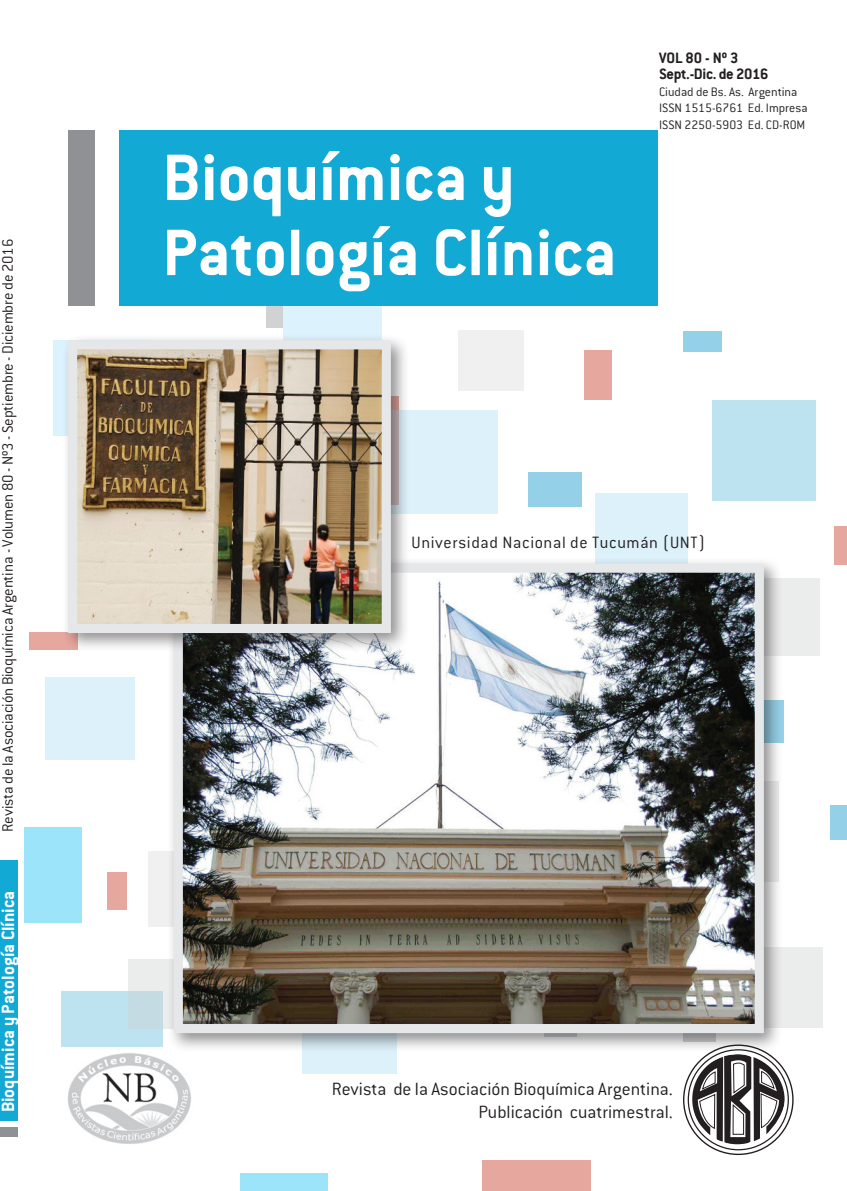
<style>
.page{position:relative;width:847px;height:1191px;background:#fff}
.page>*{position:absolute;margin:0;border:0;box-sizing:border-box;transform-origin:0 0}
.t1{font:700 72px "Conduit ITC";color:#fff}
.t2{font:300 19.5px "Conduit ITC";color:#231f20}
.t3{font:700 19.5px "Conduit ITC";color:#fff}
.t4{font:300 18px "Conduit ITC";letter-spacing:.035em;color:#231f20}
.t5{font:300 16.5px "Conduit ITC";letter-spacing:-.01em;color:#231f20}
.t6{font:700 16.5px/16.5px "Conduit ITC";letter-spacing:-.02em;color:#231f20}
.t7{font:300 13.5px "Conduit ITC";color:#231f20}
</style>
<div class="page">
<div style="left:0;top:860px;width:17px;height:261px;background:#13a9d5"></div>
<div style="left:25px;top:827px;width:57px;height:95px;background:#9ce4f9"></div>
<div style="left:683px;top:332px;width:38px;height:20px;background:#94d0e7"></div>
<div style="left:834px;top:527px;width:12px;height:38px;background:#e6a79e"></div>
<div style="left:283px;top:263px;width:99px;height:96px;background:#dcf2fc"></div>
<div style="left:266px;top:295px;width:17px;height:32px;background:#d1d2d4"></div>
<div style="left:711px;top:400px;width:103px;height:100px;background:#bde3f1"></div>
<div style="left:740px;top:578px;width:79px;height:78px;background:#ebecec"></div>
<div style="left:594px;top:493px;width:92px;height:128px;background:#dcf1fa"></div>
<div style="left:829px;top:804px;width:17px;height:35px;background:#94d0e7"></div>
<div style="left:45px;top:677px;width:90px;height:82px;background:#dcf1fa"></div>
<div style="left:148px;top:851px;width:70px;height:75px;background:#f0f0f1"></div>
<div style="left:62px;top:991px;width:101px;height:58px;background:#bde3f1"></div>
<svg style="left:129px;top:959px;width:38px;height:69px;fill:#ebecec"></svg>
<div style="left:240px;top:1173px;width:87px;height:18px;background:#9ce4f9"></div>
<div style="left:481px;top:1160px;width:109px;height:31px;background:#e6a79e"></div>
<div style="left:302px;top:986px;width:94px;height:88px;background:#dcf1fa"></div>
<div style="left:741px;top:947px;width:81px;height:81px;background:#ebecec"></div>
<div style="left:740px;top:699px;width:43px;height:43px;background:#94d0e7"></div>
<div style="left:30px;top:632px;width:48px;height:17px;background:#e6a79e"></div>
<div style="left:458px;top:330px;width:65px;height:60px;background:#f0f0f1"></div>
<div style="left:107px;top:871px;width:19px;height:38px;background:#e6a79e"></div>
<div style="left:0;top:1127px;width:17px;height:10px;background:#8f9194"></div>
<div style="left:120px;top:131px;width:537px;height:175px;background:#13a9d5"></div>
<div style="left:68px;top:131px;width:27px;height:175px;background:#8f9194"></div>
<svg style="left:692px;top:1054px;width:92px;height:90px"></svg>
<img style="left:62px;top:1047px;width:129px;height:97px">
<div style="left:527px;top:472px;width:54px;height:35px;background:#94d0e7"></div>
<div style="left:584px;top:350px;width:27px;height:50px;background:#e6a79e"></div>
<div style="left:53px;top:340px;width:99px;height:96px;background:#dcf2fc"></div>
<div style="left:391px;top:410px;width:107px;height:103px;background:#dcf1fa"></div>
<div style="left:167px;top:557px;width:615px;height:495px;background:#231f20;opacity:.5"></div>
<img style="left:184px;top:573px;width:569px;height:450px">
<div style="left:174px;top:563px;width:589px;height:470px;border:9px solid #e6e7e9"></div>
<div style="left:61px;top:333px;width:349px;height:319px;background:#231f20;opacity:.5"></div>
<img style="left:78px;top:350px;width:302px;height:273px">
<div style="left:68px;top:340px;width:322px;height:293px;border:9px solid #e6e7e9"></div>
<p class="t5" style="left:-2px;top:832px;width:594px;rotate:-90deg">Revista de la Asociación Bioquímica Argentina - Volumen 80 - Nº3 - Septiembre - Diciembre de 2016</p>
<p class="t3" style="left:-4px;top:1112px;width:223px;rotate:-90deg">Bioquímica y Patología Clínica</p>
<p class="t1" style="left:162px;top:134px;width:354px">Bioquímica y</p>
<p class="t1" style="left:162px;top:209px;width:455px">Patología Clínica</p>
<p class="t6" style="left:658px;top:49px;width:111px">VOL 80 - Nº 3<br>Sept.-Dic. de 2016</p>
<p class="t7" style="left:658px;top:83px;width:140px">Ciudad de Bs. As. Argentina</p>
<p class="t7" style="left:658px;top:100px;width:150px">ISSN 1515-6761 Ed. Impresa</p>
<p class="t7" style="left:658px;top:116px;width:148px">ISSN 2250-5903 Ed. CD-ROM</p>
<p class="t4" style="left:411px;top:532px;width:295px">Universidad Nacional de Tucumán (UNT)</p>
<p class="t2" style="left:331px;top:1076px;width:342px">Revista de la Asociación Bioquímica Argentina.</p>
<p class="t2" style="left:478px;top:1100px;width:196px">Publicación cuatrimestral.</p>
</div>
